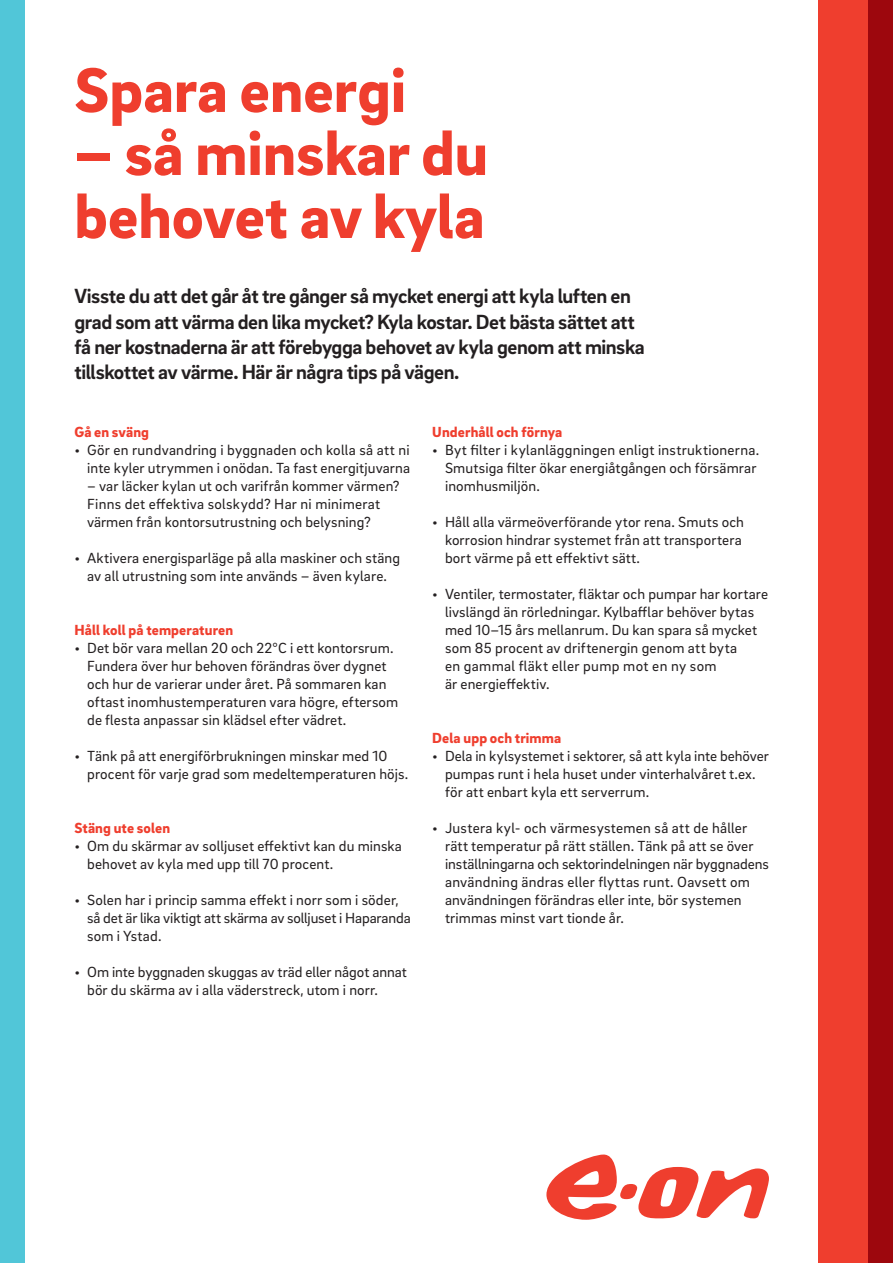
<style>
.page{position:relative;width:893px;height:1263px;background:#fff}
.page>*{position:absolute;margin:0;border:0;box-sizing:border-box;transform-origin:0 0}
.t1{font:900 64.5px/63px "EON Brix Sans";color:#ef3e2e}
.t2{font:700 21px/25.2px "EON Brix Sans";letter-spacing:-.02em;color:#231f20}
.t3{font:15px/18px "EON Brix Sans";letter-spacing:.01em;color:#231f20}
.t4{font:900 15px "EON Brix Sans";letter-spacing:.01em;color:#ef3e2e}
</style>
<div class="page">
<div style="left:819px;top:0;width:74px;height:1263px;background:#ef3e2e"></div>
<div style="left:868px;top:0;width:25px;height:1263px;background:#9d070d"></div>
<div style="left:0;top:0;width:25px;height:1263px;background:#51c6d8"></div>
<svg style="left:546px;top:1154px;width:223px;height:66px"></svg>
<h1 class="t1" style="left:74px;top:56px;width:333px">Spara energi</h1>
<h1 class="t1" style="left:74px;top:119px;width:415px">– så minskar du behovet av kyla</h1>
<p class="t2" style="left:74px;top:283px;width:572px">Visste du att det går åt tre gånger så mycket energi att kyla luften en grad som att värma den lika mycket? Kyla kostar. Det bästa sättet att få ner kostnaderna är att förebygga behovet av kyla genom att minska tillskottet av värme. Här är några tips på vägen.</p>
<p class="t4" style="left:74px;top:422px;width:76px">Gå en sväng</p>
<p class="t3" style="left:74px;top:441px;width:337px;text-align:right">• Gör en rundvandring i byggnaden och kolla så att ni inte kyler utrymmen i onödan. Ta fast energitjuvarna</p>
<p class="t3" style="left:87px;top:477px;width:314px">– var läcker kylan ut och varifrån kommer värmen?<br>Finns det effektiva solskydd? Har ni minimerat värmen från kontorsutrustning och belysning?</p>
<p class="t3" style="left:74px;top:549px;width:327px;text-align:center">• Aktivera energisparläge på alla maskiner och stäng av all utrustning som inte används – även kylare.</p>
<p class="t4" style="left:74px;top:620px;width:160px">Håll koll på temperaturen</p>
<p class="t3" style="left:87px;top:639px;width:313px;text-indent:-13px">• Det bör vara mellan 20 och 22°C i ett kontorsrum.<br>Fundera över hur behoven förändras över dygnet och hur de varierar under året. På sommaren kan oftast inomhustemperaturen vara högre, eftersom de flesta anpassar sin klädsel efter vädret.</p>
<p class="t3" style="left:87px;top:747px;width:323px;text-indent:-13px">• Tänk på att energiförbrukningen minskar med 10 procent för varje grad som medeltemperaturen höjs.</p>
<p class="t4" style="left:74px;top:818px;width:97px">Stäng ute solen</p>
<p class="t3" style="left:87px;top:837px;width:316px;text-indent:-13px">• Om du skärmar av solljuset effektivt kan du minska behovet av kyla med upp till 70 procent.</p>
<p class="t3" style="left:87px;top:891px;width:325px;text-indent:-13px">• Solen har i princip samma effekt i norr som i söder, så det är lika viktigt att skärma av solljuset i Haparanda som i Ystad.</p>
<p class="t3" style="left:87px;top:963px;width:321px;text-indent:-13px">• Om inte byggnaden skuggas av träd eller något annat bör du skärma av i alla väderstreck, utom i norr.</p>
<p class="t4" style="left:432px;top:422px;width:131px">Underhåll och förnya</p>
<p class="t3" style="left:445px;top:441px;width:316px;text-indent:-13px">• Byt filter i kylanläggningen enligt instruktionerna.<br>Smutsiga filter ökar energiåtgången och försämrar inomhusmiljön.</p>
<p class="t3" style="left:445px;top:513px;width:300px;text-indent:-13px">• Håll alla värmeöverförande ytor rena. Smuts och korrosion hindrar systemet från att transportera bort värme på ett effektivt sätt.</p>
<p class="t3" style="left:445px;top:585px;width:325px;text-indent:-13px">• Ventiler, termostater, fläktar och pumpar har kortare livslängd än rörledningar. Kylbafflar behöver bytas med 10–15 års mellanrum. Du kan spara så mycket som 85 procent av driftenergin genom att byta<br>en gammal fläkt eller pump mot en ny som<br>är energieffektiv.</p>
<p class="t4" style="left:432px;top:728px;width:131px">Dela upp och trimma</p>
<p class="t3" style="left:445px;top:747px;width:325px;text-indent:-13px">• Dela in kylsystemet i sektorer, så att kyla inte behöver pumpas runt i hela huset under vinterhalvåret t.ex. för att enbart kyla ett serverrum.</p>
<p class="t3" style="left:445px;top:819px;width:325px;text-indent:-13px">• Justera kyl- och värmesystemen så att de håller rätt temperatur på rätt ställen. Tänk på att se över inställningarna och sektorindelningen när byggnadens användning ändras eller flyttas runt. Oavsett om användningen förändras eller inte, bör systemen trimmas minst vart tionde år.</p>
</div>
